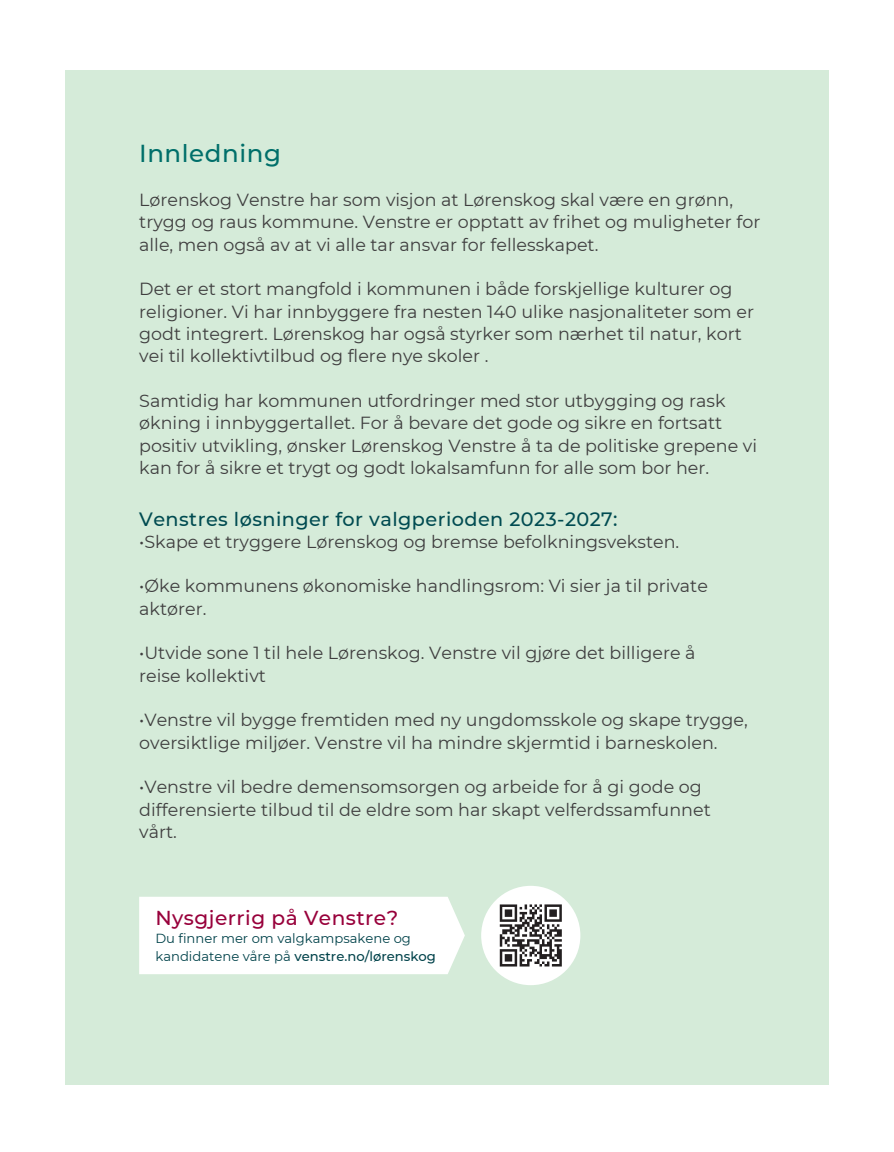
<style>
.page{position:relative;width:894px;height:1152px;background:#fff}
.page>*{position:absolute;margin:0;border:0;box-sizing:border-box;transform-origin:0 0}
.t1{font:500 24.5px "Montserrat";letter-spacing:.025em;color:#006f6a}
.t2{font:500 20.12px "Montserrat";letter-spacing:.025em;color:#98003b}
.t3{font:500 19.25px "Montserrat";letter-spacing:.025em;color:#004b51}
.t4{font:17.5px/22.4px "Montserrat";color:#3f3e3f}
.t5{font:13.12px/18.4px "Montserrat";color:#00424a}
.s1{font-weight:500}
</style>
<div class="page">
<div style="left:65px;top:70px;width:763px;height:1014px;background:#d5ebd9"></div>
<div style="left:139px;top:897px;width:326px;height:76px;background:#fff"></div>
<div style="left:481px;top:885px;width:99px;height:99px;background:#fff;border-radius:50%"></div>
<svg style="left:500px;top:904px;width:62px;height:62px"></svg>
<p class="t1" style="left:139px;top:138px;width:143px">Innledning</p>
<p class="t4" style="left:139px;top:188px;width:623px">Lørenskog Venstre har som visjon at Lørenskog skal være en grønn, trygg og raus kommune. Venstre er opptatt av frihet og muligheter for alle, men også av at vi alle tar ansvar for fellesskapet.</p>
<p class="t4" style="left:139px;top:278px;width:616px">Det er et stort mangfold i kommunen i både forskjellige kulturer og religioner. Vi har innbyggere fra nesten 140 ulike nasjonaliteter som er godt integrert. Lørenskog har også styrker som nærhet til natur, kort vei til kollektivtilbud og flere nye skoler .</p>
<p class="t4" style="left:139px;top:389px;width:619px">Samtidig har kommunen utfordringer med stor utbygging og rask økning i innbyggertallet. For å bevare det gode og sikre en fortsatt positiv utvikling, ønsker Lørenskog Venstre å ta de politiske grepene vi kan for å sikre et trygt og godt lokalsamfunn for alle som bor her.</p>
<p class="t3" style="left:139px;top:507px;width:480px">Venstres løsninger for valgperioden 2023-2027:</p>
<p class="t4" style="left:139px;top:530px;width:541px">•Skape et tryggere Lørenskog og bremse befolkningsveksten.</p>
<p class="t4" style="left:139px;top:574px;width:570px">•Øke kommunens økonomiske handlingsrom: Vi sier ja til private</p>
<p class="t4" style="left:139px;top:597px;width:69px">aktører.</p>
<p class="t4" style="left:139px;top:641px;width:558px">•Utvide sone 1 til hele Lørenskog. Venstre vil gjøre det billigere å</p>
<p class="t4" style="left:139px;top:664px;width:128px">reise kollektivt</p>
<p class="t4" style="left:139px;top:708px;width:610px">•Venstre vil bygge fremtiden med ny ungdomsskole og skape trygge, oversiktlige miljøer. Venstre vil ha mindre skjermtid i barneskolen.</p>
<p class="t4" style="left:139px;top:775px;width:573px">•Venstre vil bedre demensomsorgen og arbeide for å gi gode og differensierte tilbud til de eldre som har skapt velferdssamfunnet</p>
<p class="t4" style="left:139px;top:820px;width:39px">vårt.</p>
<p class="t2" style="left:155px;top:904px;width:244px">Nysgjerrig på Venstre?</p>
<p class="t5" style="left:155px;top:928px;width:282px">Du finner mer om valgkampsakene og kandidatene våre på <span class="s1">venstre.no/lørenskog</span></p>
</div>
